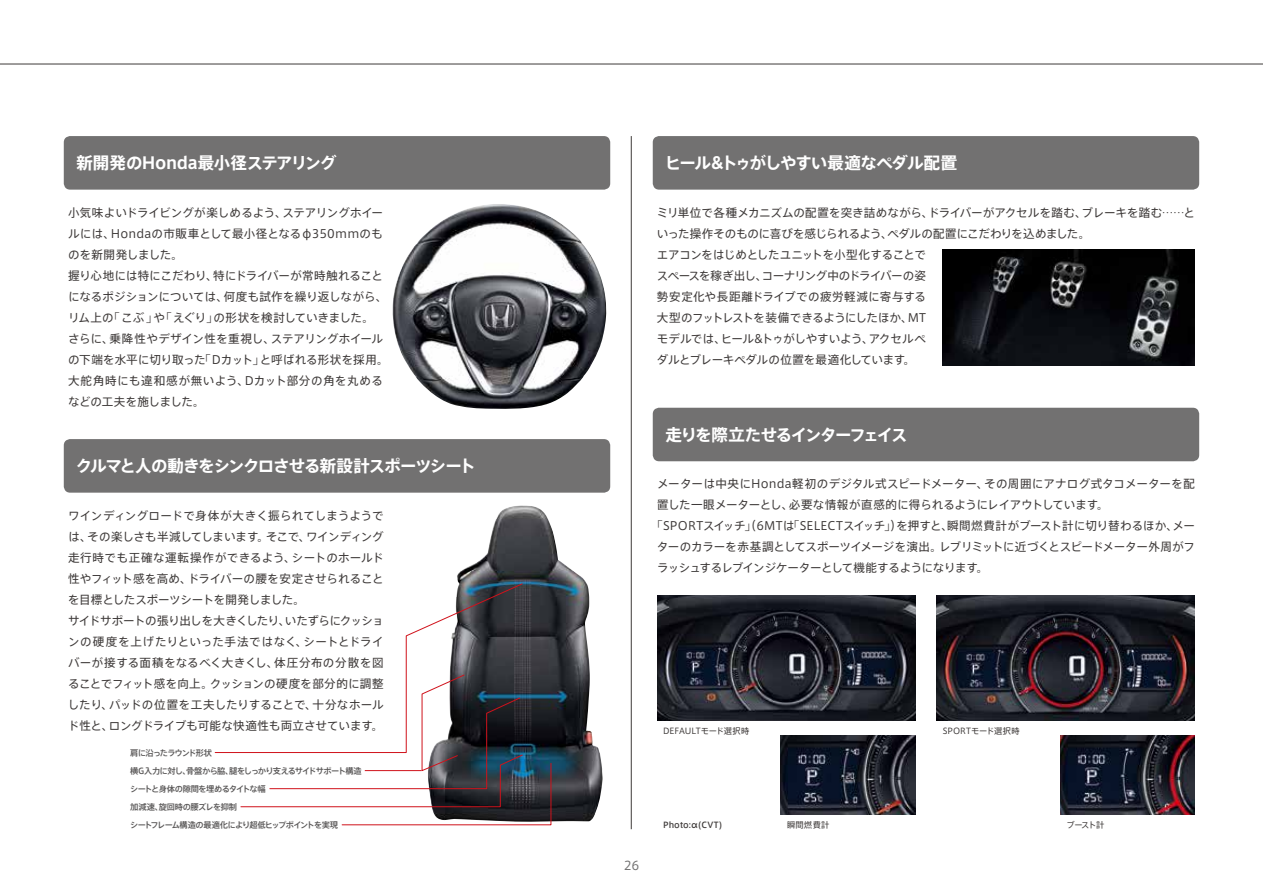
<style>
.page{position:relative;width:1263px;height:893px;background:#fff}
.page>*{position:absolute;margin:0;border:0;box-sizing:border-box;transform-origin:0 0}
.t1{font:700 16.5px "Axis Std";letter-spacing:-.065em;color:#fff}
.t2{font:700 16.5px "Axis Std";letter-spacing:-.025em;color:#fff}
.t3{font:700 16.5px "Axis Std";letter-spacing:-.09em;color:#fff}
.t4{font:12px "Axis Std";color:#727171}
.t5{font:11.55px/21px "Axis Std";letter-spacing:-.005em;color:#3e3a39}
.t6{font:11.55px "Axis Std";letter-spacing:.015em;color:#3e3a39}
.t7{font:11.55px "Axis Std";letter-spacing:-.05em;color:#3e3a39}
.t8{font:500 8.25px/18px "Axis Std";letter-spacing:-.085em;color:#595757}
.t9{font:8.25px "Axis Std";letter-spacing:-.005em;color:#3e3a39}
.t10{font:500 8.25px "Axis Std";letter-spacing:.01em;color:#3e3a39}
</style>
<div class="page">
<img style="left:781px;top:735px;width:134px;height:80px">
<img style="left:657px;top:595px;width:258px;height:125px">
<img style="left:936px;top:595px;width:259px;height:125px">
<div style="left:64px;top:136px;width:546px;height:54px;background:#727171;border-radius:6px"></div>
<hr style="left:631px;top:136px;width:1px;height:693px;background:#3e3a39">
<div style="left:64px;top:439px;width:546px;height:54px;background:#727171;border-radius:6px"></div>
<div style="left:653px;top:136px;width:546px;height:54px;background:#727171;border-radius:6px"></div>
<div style="left:653px;top:408px;width:546px;height:53px;background:#727171;border-radius:6px"></div>
<svg style="left:0;top:64px;width:1263px;height:120px"></svg>
<img style="left:392px;top:204px;width:215px;height:205px">
<img style="left:457px;top:505px;width:146px;height:317px">
<img style="left:943px;top:250px;width:252px;height:115px">
<img style="left:1060px;top:735px;width:135px;height:80px">
<svg style="left:215px;top:583px;width:308px;height:170px"></svg>
<svg style="left:240px;top:674px;width:311px;height:151px"></svg>
<h1 class="t2" style="left:76px;top:150px;width:262px">新開発のHonda最小径ステアリング</h1>
<p class="t5" style="left:68px;top:201px;width:322px">小気味よいドライビングが楽しめるよう、ステアリングホイールには、Hondaの市販車として最小径となるφ350mmのものを新開発しました。<br>握り心地には特にこだわり、特にドライバーが常時触れることになるポジションについては、何度も試作を繰り返しながら、リム上の「こぶ」や「えぐり」の形状を検討していきました。<br>さらに、乗降性やデザイン性を重視し、ステアリングホイールの下端を水平に切り取った「Dカット」と呼ばれる形状を採用。大舵角時にも違和感が無いよう、Dカット部分の角を丸めるなどの工夫を施しました。</p>
<h1 class="t1" style="left:76px;top:453px;width:401px">クルマと人の動きをシンクロさせる新設計スポーツシート</h1>
<p class="t5" style="left:68px;top:504px;width:317px">ワインディングロードで身体が大きく振られてしまうようでは、その楽しさも半減してしまいます。そこで、ワインディング走行時でも正確な運転操作ができるよう、シートのホールド性やフィット感を高め、ドライバーの腰を安定させられることを目標としたスポーツシートを開発しました。<br>サイドサポートの張り出しを大きくしたり、いたずらにクッションの硬度を上げたりといった手法ではなく、シートとドライバーが接する面積をなるべく大きくし、体圧分布の分散を図ることでフィット感を向上。クッションの硬度を部分的に調整したり、パッドの位置を工夫したりすることで、十分なホールド性と、ロングドライブも可能な快適性も両立させています。</p>
<p class="t8" style="left:130px;top:743px;width:233px">肩に沿ったラウンド形状<br>横G入力に対し、骨盤から脇、腿をしっかり支えるサイドサポート構造シートと身体の隙間を埋めるタイトな幅<br>加減速、旋回時の腰ズレを抑制<br>シートフレーム構造の最適化により超低ヒップポイントを実現</p>
<h1 class="t1" style="left:665px;top:150px;width:294px">ヒール&amp;トゥがしやすい最適なペダル配置</h1>
<p class="t5" style="left:657px;top:201px;width:540px">ミリ単位で各種メカニズムの配置を突き詰めながら、ドライバーがアクセルを踏む、ブレーキを踏む……といった操作そのものに喜びを感じられるよう、ペダルの配置にこだわりを込めました。<br>エアコンをはじめとしたユニットを小型化することで<br>スペースを稼ぎ出し、コーナリング中のドライバーの姿<br>勢安定化や長距離ドライブでの疲労軽減に寄与する<br>大型のフットレストを装備できるようにしたほか、MT<br>モデルでは、ヒール&amp;トゥがしやすいよう、アクセルペ<br>ダルとブレーキペダルの位置を最適化しています。</p>
<h1 class="t3" style="left:665px;top:422px;width:244px">走りを際立たせるインターフェイス</h1>
<p class="t6" style="left:657px;top:475px;width:539px">メーターは中央にHonda軽初のデジタル式スピードメーター、その周囲にアナログ式タコメーターを配</p>
<p class="t5" style="left:657px;top:494px;width:453px">置した一眼メーターとし、必要な情報が直感的に得られるようにレイアウトしています。</p>
<p class="t5" style="left:651px;top:515px;width:545px">「SPORTスイッチ」（6MTは 「SELECTスイッチ」）を押すと、瞬間燃費計がブースト計に切り替わるほか、メー</p>
<p class="t5" style="left:657px;top:536px;width:539px">ターのカラーを赤基調としてスポーツイメージを演出。レブリミットに近づくとスピードメーター外周がフ</p>
<p class="t7" style="left:657px;top:559px;width:333px">ラッシュするレブインジケーターとして機能するようになります。</p>
<p class="t9" style="left:663px;top:725px;width:88px">DEFAULTモード選択時</p>
<p class="t9" style="left:943px;top:725px;width:78px">SPORTモード選択時</p>
<p class="t4" style="left:624px;top:857px;width:17px">26</p>
<p class="t10" style="left:663px;top:819px;width:61px">Photo：α(CVT)</p>
<p class="t9" style="left:787px;top:819px;width:44px">瞬間燃費計</p>
<p class="t9" style="left:1066px;top:819px;width:39px">ブースト計</p>
</div>
